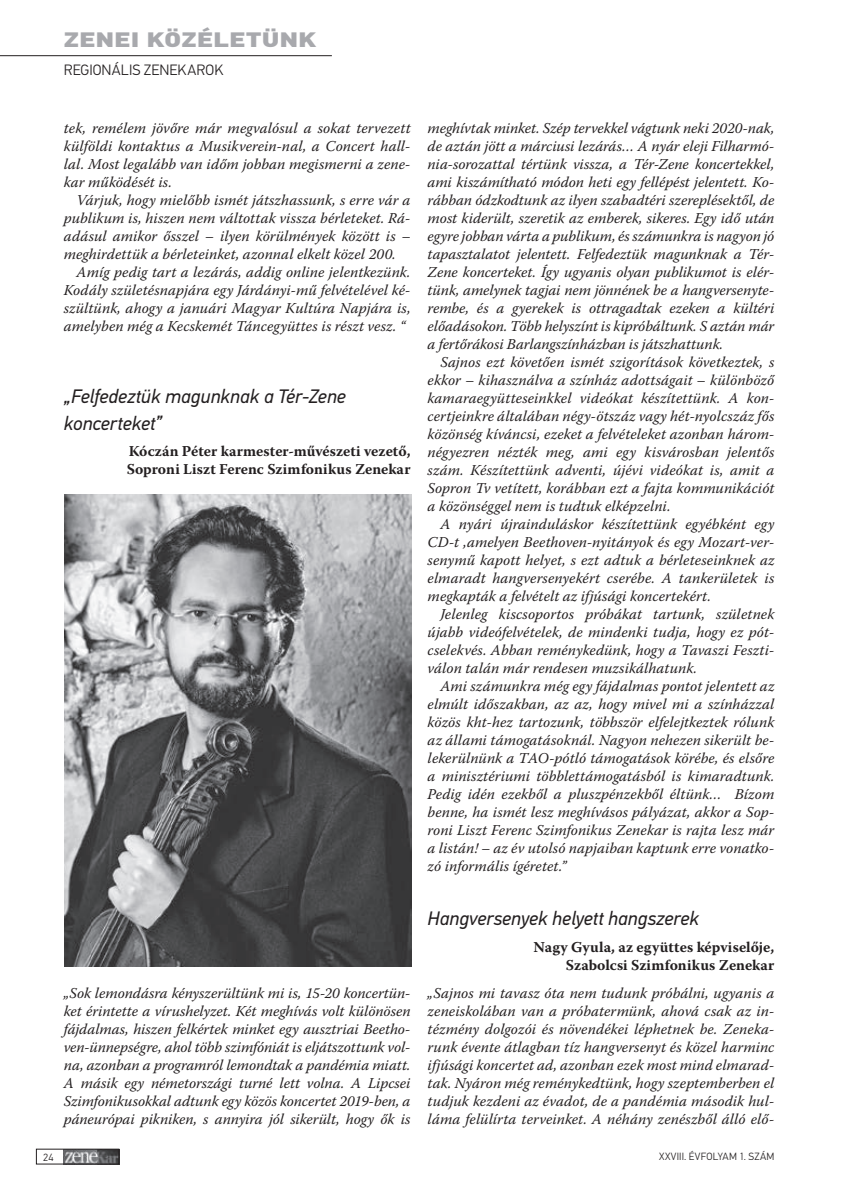
<style>
.page{position:relative;width:851px;height:1200px;background:#fff}
.page>*{position:absolute;margin:0;border:0;box-sizing:border-box;transform-origin:0 0}
.t1{font:900 21px "Din Text Pro";letter-spacing:.015em;color:#a8a9ad;scale:1.2 1}
.t2{font:italic 19.5px/27px "Din Text Pro";letter-spacing:-.005em;color:#231f20}
.t3{font:italic 15px/18px "Warnock Pro";letter-spacing:.005em;color:#231f20;text-align:justify}
.t4{font:700 15px/18px "Warnock Pro";letter-spacing:.005em;color:#231f20}
.t5{font:300 15px "Din Text Pro";letter-spacing:.005em;color:#231f20}
.t6{font:300 10.5px "Din Text Pro";letter-spacing:.015em;color:#231f20}
</style>
<div class="page">
<hr style="left:0;top:55px;width:332px;height:1px;background:#231f20">
<img style="left:64px;top:1150px;width:53px;height:11px">
<div style="left:36px;top:1148px;width:83px;height:15px;border:1px solid #231f20"></div>
<img style="left:65px;top:494px;width:346px;height:472px">
<h1 class="t1" style="left:64px;top:26px;width:212px">ZENEI KÖZÉLETÜNK</h1>
<p class="t5" style="left:64px;top:61px;width:161px">REGIONÁLIS ZENEKAROK</p>
<p class="t3" style="left:64px;top:119px;width:348px">tek, remélem jövőre már megvalósul a sokat tervezett külföldi kontaktus a Musikverein-nal, a Concert hall&shy;lal. Most legalább van időm jobban megismerni a zene&shy;kar működését is.</p>
<p class="t3" style="left:77px;top:191px;width:335px">Várjuk, hogy mielőbb ismét játszhassunk, s erre vár a</p>
<p class="t3" style="left:64px;top:209px;width:348px">publikum is, hiszen nem váltottak vissza bérleteket. Rá-</p>
<p class="t3" style="left:64px;top:227px;width:348px">adásul amikor ősszel – ilyen körülmények között is –</p>
<p class="t3" style="left:64px;top:245px;width:333px">meghirdettük a bérleteinket, azonnal elkelt közel 200.</p>
<p class="t3" style="left:77px;top:263px;width:335px">Amíg pedig tart a lezárás, addig online jelentkezünk.</p>
<p class="t3" style="left:64px;top:281px;width:348px">Kodály születésnapjára egy Járdányi-mű felvételével ké-</p>
<p class="t3" style="left:64px;top:299px;width:348px">szültünk, ahogy a januári Magyar Kultúra Napjára is,</p>
<p class="t3" style="left:64px;top:317px;width:343px">amelyben még a Kecskemét Táncegyüttes is részt vesz. “</p>
<h2 class="t2" style="left:64px;top:382px;width:284px">„Felfedeztük magunknak a Tér-Zene koncerteket”</h2>
<p class="t4" style="left:127px;top:442px;width:285px">Kóczán Péter karmester-művészeti vezető,<br>Soproni Liszt Ferenc Szimfonikus Zenekar</p>
<p class="t3" style="left:64px;top:983px;width:348px">„Sok lemondásra kényszerültünk mi is, 15-20 koncertün&shy;ket érintette a vírushelyzet. Két meghívás volt különösen fájdalmas, hiszen felkértek minket egy ausztriai Beetho&shy;ven-ünnepségre, ahol több szimfóniát is eljátszottunk vol&shy;na, azonban a programról lemondtak a pandémia miatt.<br>A másik egy németországi turné lett volna. A Lipcsei Szimfonikusokkal adtunk egy közös koncertet 2019-ben, a páneurópai pikniken, s annyira jól sikerült, hogy ők is</p>
<p class="t3" style="left:427px;top:119px;width:348px">meghívtak minket. Szép tervekkel vágtunk neki 2020-nak, de aztán jött a márciusi lezárás… A nyár eleji Filharmó&shy;nia-sorozattal tértünk vissza, a Tér-Zene koncertekkel, ami kiszámítható módon heti egy fellépést jelentett. Ko&shy;rábban ódzkodtunk az ilyen szabadtéri szereplésektől, de most kiderült, szeretik az emberek, sikeres. Egy idő után egyre jobban várta a publikum, és számunkra is nagyon jó tapasztalatot jelentett. Felfedeztük magunknak a Tér-Zene koncerteket. Így ugyanis olyan publikumot is elér&shy;tünk, amelynek tagjai nem jönnének be a hangversenyte&shy;rembe, és a gyerekek is ottragadtak ezeken a kültéri előadásokon. Több helyszínt is kipróbáltunk. S aztán már a fertőrákosi Barlangszínházban is játszhattunk.</p>
<p class="t3" style="left:427px;top:353px;width:348px;text-indent:13px">Sajnos ezt követően ismét szigorítások következtek, s ekkor – kihasználva a színház adottságait – különböző kamaraegyütteseinkkel videókat készítettünk. A kon&shy;certjeinkre általában négy-ötszáz vagy hét-nyolcszáz fős közönség kíváncsi, ezeket a felvételeket azonban három&shy;négyezren nézték meg, ami egy kisvárosban jelentős szám. Készítettünk adventi, újévi videókat is, amit a Sopron Tv vetített, korábban ezt a fajta kommunikációt a közönséggel nem is tudtuk elképzelni.</p>
<p class="t3" style="left:427px;top:515px;width:348px;text-indent:13px">A nyári újrainduláskor készítettünk egyébként egy CD-t ,amelyen Beethoven-nyitányok és egy Mozart-ver&shy;senymű kapott helyet, s ezt adtuk a bérleteseinknek az elmaradt hangversenyekért cserébe. A tankerületek is megkapták a felvételt az ifjúsági koncertekért.</p>
<p class="t3" style="left:427px;top:605px;width:348px;text-indent:13px">Jelenleg kiscsoportos próbákat tartunk, születnek újabb videófelvételek, de mindenki tudja, hogy ez pót&shy;cselekvés. Abban reménykedünk, hogy a Tavaszi Feszti&shy;válon talán már rendesen muzsikálhatunk.</p>
<p class="t3" style="left:427px;top:677px;width:348px;text-indent:13px">Ami számunkra még egy fájdalmas pontot jelentett az elmúlt időszakban, az az, hogy mivel mi a színházzal közös kht-hez tartozunk, többször elfelejtkeztek rólunk az állami támogatásoknál. Nagyon nehezen sikerült be&shy;lekerülnünk a tao</p>
<p class="t3" style="left:427px;top:749px;width:348px;text-indent:122px">-pótló támogatások körébe, és elsőre a minisztériumi többlettámogatásból is kimaradtunk.<br>Pedig idén ezekből a pluszpénzekből éltünk… Bízom benne, ha ismét lesz meghívásos pályázat, akkor a Sop&shy;roni Liszt Ferenc Szimfonikus Zenekar is rajta lesz már a listán! – az év utolsó napjaiban kaptunk erre vonatko&shy;zó informális ígéretet.”</p>
<h2 class="t2" style="left:427px;top:904px;width:273px">Hangversenyek helyett hangszerek</h2>
<p class="t4" style="left:533px;top:937px;width:242px;text-align:right">Nagy Gyula, az együttes képviselője,<br>Szabolcsi Szimfonikus Zenekar</p>
<p class="t3" style="left:427px;top:983px;width:348px">„Sajnos mi tavasz óta nem tudunk próbálni, ugyanis a zeneiskolában van a próbatermünk, ahová csak az in&shy;tézmény dolgozói és növendékei léphetnek be. Zeneka&shy;runk évente átlagban tíz hangversenyt és közel harminc ifjúsági koncertet ad, azonban ezek most mind elmarad&shy;tak. Nyáron még reménykedtünk, hogy szeptemberben el tudjuk kezdeni az évadot, de a pandémia második hul&shy;láma felülírta terveinket. A néhány zenészből álló elő-</p>
<p class="t6" style="left:43px;top:1150px;width:12px">24</p>
<p class="t6" style="left:659px;top:1149px;width:117px">XXVIII. ÉVFOLYAM 1. SZÁM</p>
</div>
